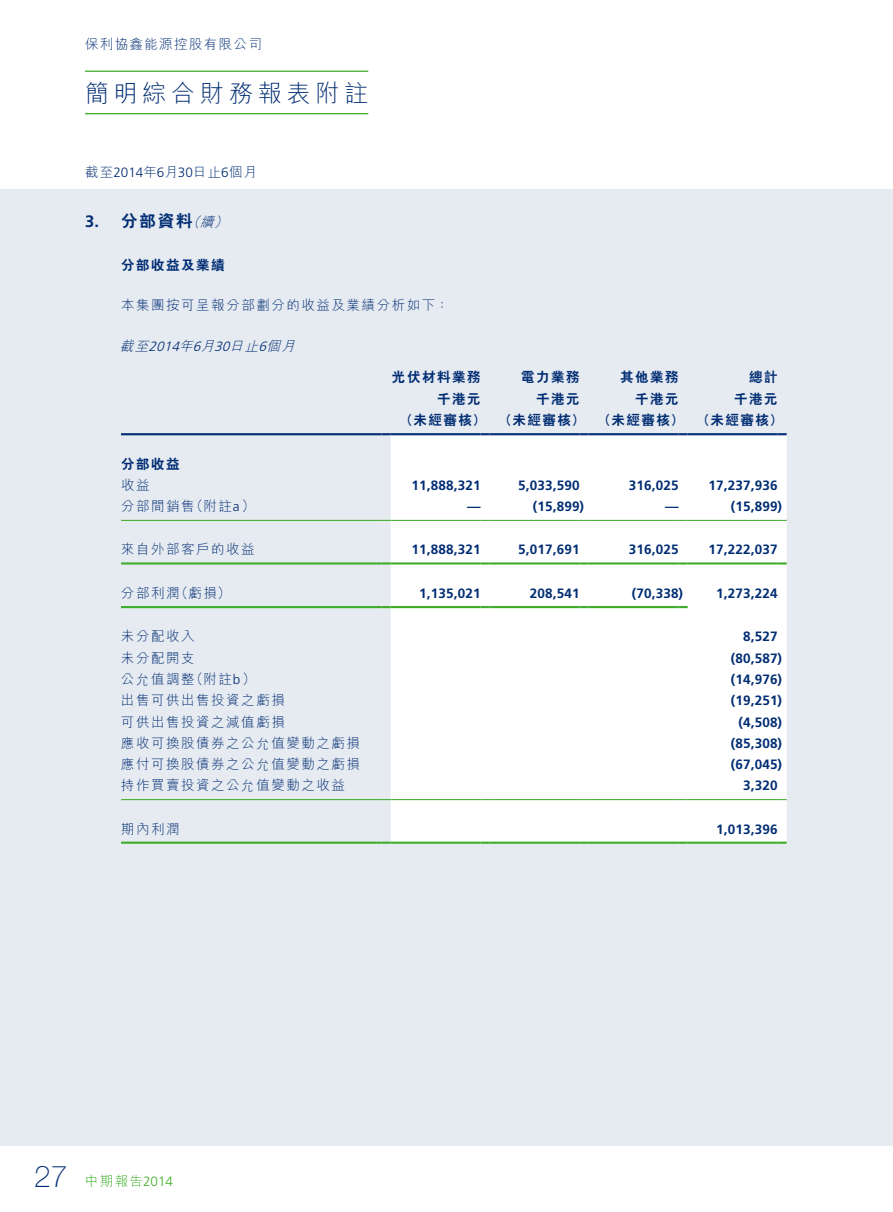
<style>
.page{position:relative;width:893px;height:1212px;background:#fff}
.page>*{position:absolute;margin:0;border:0;box-sizing:border-box;transform-origin:0 0}
.t1{font:100 30px "Helvetica Neue LT Std";color:#002d73}
.t2{font:300 24px "M Hei HK";letter-spacing:.2em;color:#002d73}
.t3{font:800 16.5px "C Hei 2 HK";color:#002d73}
.t4{font:700 16.5px "Frutiger LT Std";color:#002d73}
.t5{font:700 13.5px "Frutiger LT Std";letter-spacing:.015em;color:#002d73}
.t6{font:300 13.5px "M Hei HK";letter-spacing:.115em;color:#002d73}
.t7{font:800 13.5px/21.3px "C Hei 2 HK";letter-spacing:.115em;color:#002d73}
.t8{font:italic 300 13.5px "M Hei HK";color:#002d73}
.t9{font:300 13.5px "M Hei HK";color:#3fae2a}
.t10{font:italic 300 13.5px "Frutiger LT Std";color:#002d73}
.s1{font-family:"Frutiger LT Std"}
</style>
<div class="page">
<div style="left:0;top:189px;width:893px;height:957px;background:#e6eaf1"></div>
<hr style="left:85px;top:71px;width:283px;height:1px;background:#3fae2a">
<hr style="left:85px;top:113px;width:283px;height:1px;background:#3fae2a">
<div style="left:391px;top:435px;width:396px;height:406px;background:#fff"></div>
<hr style="left:121px;top:433px;width:261px;height:2px;background:#002d73">
<svg style="left:382px;top:433px;width:9px;height:2px"></svg>
<hr style="left:391px;top:433px;width:90px;height:2px;background:#002d73">
<svg style="left:481px;top:433px;width:9px;height:2px"></svg>
<hr style="left:490px;top:433px;width:90px;height:2px;background:#002d73">
<svg style="left:580px;top:433px;width:9px;height:2px"></svg>
<hr style="left:589px;top:433px;width:90px;height:2px;background:#002d73">
<svg style="left:679px;top:433px;width:9px;height:2px"></svg>
<hr style="left:688px;top:433px;width:90px;height:2px;background:#002d73">
<svg style="left:778px;top:433px;width:9px;height:2px"></svg>
<hr style="left:121px;top:520px;width:261px;height:1px;background:#3fae2a">
<hr style="left:391px;top:520px;width:90px;height:1px;background:#3fae2a">
<hr style="left:490px;top:520px;width:90px;height:1px;background:#3fae2a">
<hr style="left:589px;top:520px;width:90px;height:1px;background:#3fae2a">
<hr style="left:688px;top:520px;width:90px;height:1px;background:#3fae2a">
<hr style="left:121px;top:562px;width:261px;height:2px;background:#3fae2a">
<svg style="left:382px;top:562px;width:9px;height:2px"></svg>
<hr style="left:391px;top:562px;width:90px;height:2px;background:#3fae2a">
<svg style="left:481px;top:562px;width:9px;height:2px"></svg>
<hr style="left:490px;top:562px;width:90px;height:2px;background:#3fae2a">
<svg style="left:580px;top:562px;width:9px;height:2px"></svg>
<hr style="left:589px;top:562px;width:90px;height:2px;background:#3fae2a">
<svg style="left:679px;top:562px;width:9px;height:2px"></svg>
<hr style="left:688px;top:562px;width:90px;height:2px;background:#3fae2a">
<svg style="left:778px;top:562px;width:9px;height:2px"></svg>
<hr style="left:121px;top:606px;width:261px;height:2px;background:#3fae2a">
<svg style="left:382px;top:606px;width:9px;height:2px"></svg>
<hr style="left:391px;top:606px;width:90px;height:2px;background:#3fae2a">
<svg style="left:481px;top:606px;width:9px;height:2px"></svg>
<hr style="left:490px;top:606px;width:90px;height:2px;background:#3fae2a">
<svg style="left:580px;top:606px;width:9px;height:2px"></svg>
<hr style="left:589px;top:606px;width:90px;height:2px;background:#3fae2a">
<svg style="left:679px;top:606px;width:9px;height:2px"></svg>
<hr style="left:121px;top:799px;width:261px;height:1px;background:#3fae2a">
<hr style="left:391px;top:799px;width:90px;height:1px;background:#3fae2a">
<hr style="left:490px;top:799px;width:90px;height:1px;background:#3fae2a">
<hr style="left:589px;top:799px;width:90px;height:1px;background:#3fae2a">
<hr style="left:688px;top:799px;width:90px;height:1px;background:#3fae2a">
<hr style="left:121px;top:841px;width:261px;height:3px;background:#3fae2a">
<svg style="left:382px;top:841px;width:9px;height:3px"></svg>
<hr style="left:391px;top:841px;width:90px;height:3px;background:#3fae2a">
<svg style="left:481px;top:841px;width:9px;height:3px"></svg>
<hr style="left:490px;top:841px;width:90px;height:3px;background:#3fae2a">
<svg style="left:580px;top:841px;width:9px;height:3px"></svg>
<hr style="left:589px;top:841px;width:90px;height:3px;background:#3fae2a">
<svg style="left:679px;top:841px;width:9px;height:3px"></svg>
<hr style="left:688px;top:841px;width:90px;height:3px;background:#3fae2a">
<svg style="left:778px;top:841px;width:9px;height:3px"></svg>
<p class="t6" style="left:85px;top:34px;width:178px">保利協鑫能源控股有限公司</p>
<h2 class="t2" style="left:85px;top:77px;width:285px">簡明綜合財務報表附註</h2>
<p class="t6" style="left:85px;top:163px;width:174px">截至<span class="s1">2014</span>年月<span class="s1">6 30</span>日止<span class="s1">6</span>個月</p>
<p class="t8" style="left:214px;top:213px;width:20px">(</p>
<p class="t3" style="left:121px;top:210px;width:73px">分部資料</p>
<p class="t8" style="left:200px;top:213px;width:20px">續</p>
<p class="t8" style="left:186px;top:213px;width:20px">（</p>
<p class="t4" style="left:85px;top:212px;width:15px">3.</p>
<p class="t7" style="left:121px;top:254px;width:105px">分部收益及業績</p>
<p class="t6" style="left:121px;top:296px;width:329px">本集團按可呈報分部劃分的收益及業績分析如下：</p>
<p class="t8" style="left:230px;top:336px;width:71px">日止個月</p>
<p class="t8" style="left:179px;top:336px;width:20px">年</p>
<p class="t8" style="left:120px;top:336px;width:35px">截至</p>
<p class="t8" style="left:193px;top:336px;width:27px">月<span class="s1">6</span></p>
<p class="t10" style="left:148px;top:338px;width:36px">2014</p>
<p class="t10" style="left:214px;top:338px;width:21px">30</p>
<p class="t10" style="left:258px;top:338px;width:13px">6</p>
<p class="t7" style="left:392px;top:367px;width:90px">光伏材料業務</p>
<p class="t7" style="left:521px;top:367px;width:60px">電力業務</p>
<p class="t7" style="left:620px;top:367px;width:60px">其他業務</p>
<p class="t7" style="left:749px;top:367px;width:30px">總計</p>
<p class="t7" style="left:400px;top:388px;width:384px;text-indent:37px">千港元<br>（未經審核） （未經審核） （未經審核） （未經審核(</p>
<p class="t7" style="left:536px;top:388px;width:45px">千港元</p>
<p class="t7" style="left:635px;top:388px;width:45px">千港元</p>
<p class="t7" style="left:734px;top:388px;width:45px">千港元</p>
<p class="t7" style="left:121px;top:453px;width:60px">分部收益</p>
<p class="t6" style="left:121px;top:475px;width:30px">收益</p>
<p class="t5" style="left:411px;top:477px;width:71px">11,888,321</p>
<p class="t5" style="left:518px;top:477px;width:63px">5,033,590</p>
<p class="t5" style="left:629px;top:477px;width:51px">316,025</p>
<p class="t5" style="left:708px;top:477px;width:71px">17,237,936</p>
<p class="t6" style="left:190px;top:497px;width:67px">（附註<span class="s1">a</span>(</p>
<p class="t6" style="left:121px;top:497px;width:75px">分部間銷售</p>
<p class="t5" style="left:467px;top:498px;width:15px">—</p>
<p class="t5" style="left:533px;top:498px;width:53px">)15,899(</p>
<p class="t5" style="left:665px;top:498px;width:15px">—</p>
<p class="t5" style="left:731px;top:498px;width:53px">)15,899(</p>
<p class="t6" style="left:121px;top:540px;width:135px">來自外部客戶的收益</p>
<p class="t5" style="left:411px;top:542px;width:71px">11,888,321</p>
<p class="t5" style="left:518px;top:542px;width:63px">5,017,691</p>
<p class="t5" style="left:629px;top:542px;width:51px">316,025</p>
<p class="t5" style="left:708px;top:542px;width:71px">17,222,037</p>
<p class="t6" style="left:175px;top:583px;width:57px">（虧損(</p>
<p class="t6" style="left:121px;top:583px;width:60px">分部利潤</p>
<p class="t5" style="left:419px;top:585px;width:63px">1,135,021</p>
<p class="t5" style="left:530px;top:585px;width:51px">208,541</p>
<p class="t5" style="left:632px;top:585px;width:53px">)70,338(</p>
<p class="t5" style="left:716px;top:585px;width:63px">1,273,224</p>
<p class="t6" style="left:121px;top:627px;width:75px">未分配收入</p>
<p class="t5" style="left:743px;top:629px;width:36px">8,527</p>
<p class="t6" style="left:121px;top:648px;width:75px">未分配開支</p>
<p class="t5" style="left:731px;top:650px;width:53px">)80,587(</p>
<p class="t6" style="left:190px;top:670px;width:67px">（附註<span class="s1">b</span>(</p>
<p class="t6" style="left:121px;top:670px;width:75px">公允值調整</p>
<p class="t5" style="left:731px;top:671px;width:53px">)14,976(</p>
<p class="t6" style="left:121px;top:691px;width:165px">出售可供出售投資之虧損</p>
<p class="t5" style="left:731px;top:693px;width:53px">)19,251(</p>
<p class="t6" style="left:121px;top:712px;width:165px">可供出售投資之減值虧損</p>
<p class="t5" style="left:738px;top:714px;width:45px">)4,508(</p>
<p class="t6" style="left:121px;top:733px;width:241px">應收可換股債券之公允值變動之虧損</p>
<p class="t5" style="left:731px;top:735px;width:53px">)85,308(</p>
<p class="t6" style="left:121px;top:755px;width:241px">應付可換股債券之公允值變動之虧損</p>
<p class="t5" style="left:731px;top:756px;width:53px">)67,045(</p>
<p class="t6" style="left:121px;top:776px;width:226px">持作買賣投資之公允值變動之收益</p>
<p class="t5" style="left:743px;top:778px;width:36px">3,320</p>
<p class="t6" style="left:121px;top:819px;width:60px">期內利潤</p>
<p class="t5" style="left:716px;top:821px;width:63px">1,013,396</p>
<h1 class="t1" style="left:34px;top:1159px;width:35px">27</h1>
<p class="t9" style="left:85px;top:1171px;width:90px">中期報告<span class="s1">2014</span></p>
</div>
